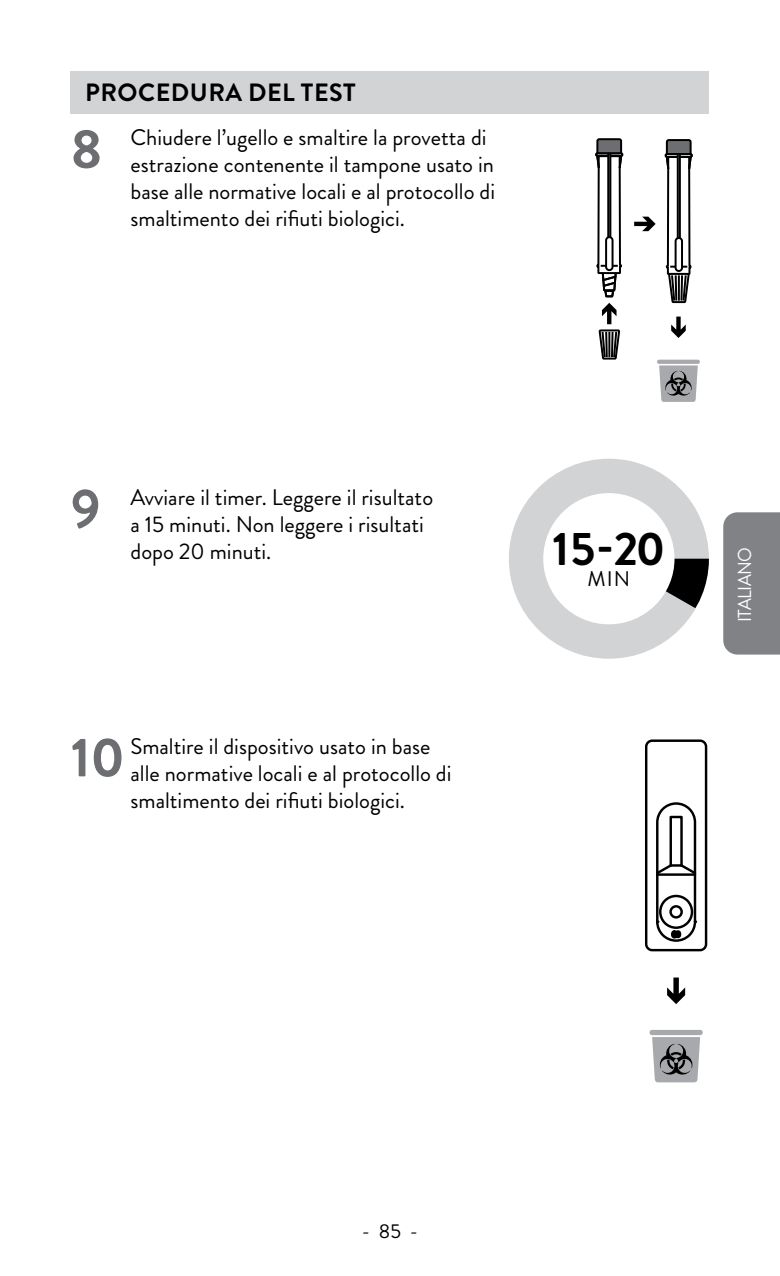
<style>
.page{position:relative;width:780px;height:1276px;background:#fff}
.page>*{position:absolute;margin:0;border:0;box-sizing:border-box;transform-origin:0 0}
.t1{font:700 55px "Brandon Grotesque";color:#6d6e71}
.t2{font:700 47px "Brandon Grotesque";color:#000}
.t3{font:700 25px "Brandon Grotesque";letter-spacing:.02em;color:#000}
.t4{font:22.5px/27px "Brandon Grotesque";color:#000}
.t5{font:21.25px "Brandon Grotesque";color:#000}
.t6{font:20px "Brandon Grotesque";color:#000}
.t7{font:18.75px "Brandon Grotesque";letter-spacing:-.03em;color:#fff;scale:.95 1}
</style>
<div class="page">
<div style="left:723px;top:512px;width:57px;height:142px;background:#808285"></div>
<div style="left:71px;top:71px;width:638px;height:42px;background:#d1d3d4"></div>
<svg style="left:671px;top:316px;width:14px;height:22px"></svg>
<svg style="left:634px;top:217px;width:21px;height:14px"></svg>
<svg style="left:657px;top:360px;width:43px;height:42px"></svg>
<svg style="left:595px;top:138px;width:28px;height:222px"></svg>
<svg style="left:664px;top:139px;width:28px;height:165px"></svg>
<hr style="left:680px;top:275px;width:3px;height:25px;background:#000">
<hr style="left:677px;top:275px;width:2px;height:26px;background:#000">
<div style="left:645px;top:739px;width:62px;height:212px;border:2px solid #000;border-radius:6px"></div>
<svg style="left:656px;top:802px;width:42px;height:140px"></svg>
<svg style="left:667px;top:977px;width:18px;height:27px"></svg>
<svg style="left:649px;top:1030px;width:53px;height:52px"></svg>
<div style="left:509px;top:459px;width:199px;height:200px;background:#d1d3d4;border-radius:50%"></div>
<svg style="left:652px;top:559px;width:56px;height:49px"></svg>
<div style="left:543px;top:493px;width:131px;height:131px;background:#fff;border-radius:50%"></div>
<p class="t3" style="left:85px;top:75px;width:272px">PROCEDURA DEL TEST</p>
<h1 class="t1" style="left:71px;top:110px;width:33px">8</h1>
<p class="t4" style="left:130px;top:124px;width:366px">Chiudere l’ugello e smaltire la provetta di estrazione contenente il tampone usato in base alle normative locali e al protocollo di smaltimento dei rifiuti biologici.</p>
<h1 class="t1" style="left:71px;top:470px;width:31px">9</h1>
<p class="t4" style="left:130px;top:484px;width:304px">Avviare il timer. Leggere il risultato a 15 minuti. Non leggere i risultati dopo 20 minuti.</p>
<h1 class="t1" style="left:71px;top:719px;width:55px">10</h1>
<p class="t4" style="left:130px;top:732px;width:322px">Smaltire il dispositivo usato in base alle normative locali e al protocollo di smaltimento dei rifiuti biologici.</p>
<h2 class="t2" style="left:552px;top:516px;width:114px">15-20</h2>
<p class="t5" style="left:587px;top:564px;width:44px">MIN</p>
<p class="t7" style="left:732px;top:622px;width:80px;rotate:-90deg">ITALIANO</p>
<p class="t6" style="left:362px;top:1217px;width:58px">- 85 -</p>
</div>
